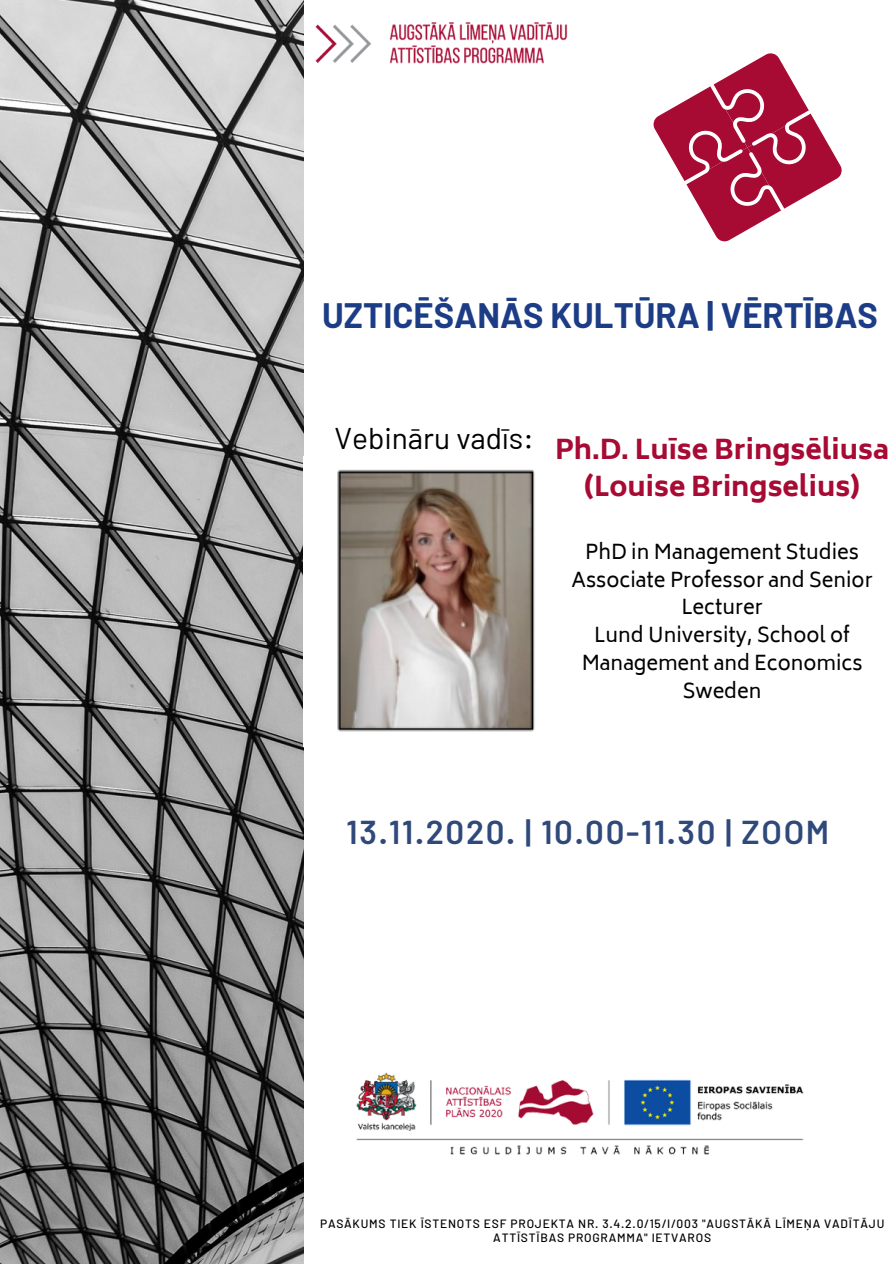
<style>
.page{position:relative;width:894px;height:1264px;background:#fff}
.page>*{position:absolute;margin:0;border:0;box-sizing:border-box;transform-origin:0 0}
.t1{font:700 34.5px "Barlow";color:#1c3d86}
.t2{font:600 33px "Barlow";letter-spacing:.05em;color:#2f497b}
.t3{font:30px "Barlow";color:#000}
.t4{font:800 27px/37.3px "Biryani";color:#a70a33;text-align:center}
.t5{font:19.95px/27.8px "Biryani";color:#000;text-align:center}
.t6{font:500 12px/14px "Barlow";letter-spacing:.065em;color:#000;text-align:center}
</style>
<div class="page">
<img style="left:0;top:0;width:303px;height:1263px">
<img style="left:337px;top:469px;width:198px;height:263px">
<img style="left:303px;top:0;width:265px;height:88px">
<img style="left:356px;top:1072px;width:448px;height:83px">
<svg style="left:653px;top:53px;width:189px;height:189px"></svg>
<h1 class="t1" style="left:322px;top:294px;width:557px">UZTICĒŠANĀS KULTŪRA | VĒRTĪBAS</h1>
<h3 class="t3" style="left:334px;top:419px;width:200px">Vebināru vadīs:</h3>
<h3 class="t4" style="left:555px;top:431px;width:335px">Ph.D. Luīse Bringsēliusa (Louise Bringselius)</h3>
<p class="t5" style="left:571px;top:538px;width:302px">PhD in Management Studies<br>Associate Professor and Senior<br>Lecturer<br>Lund University, School of<br>Management and Economics<br>Sweden</p>
<h2 class="t2" style="left:346px;top:810px;width:484px">13.11.2020. | 10.00-11.30 | ZOOM</h2>
<p class="t6" style="left:320px;top:1216px;width:565px">PASĀKUMS TIEK ĪSTENOTS ESF PROJEKTA NR. 3.4.2.0/15/I/003 "AUGSTĀKĀ LĪMEŅA VADĪTĀJU<br>ATTĪSTĪBAS PROGRAMMA" IETVAROS</p>
</div>
